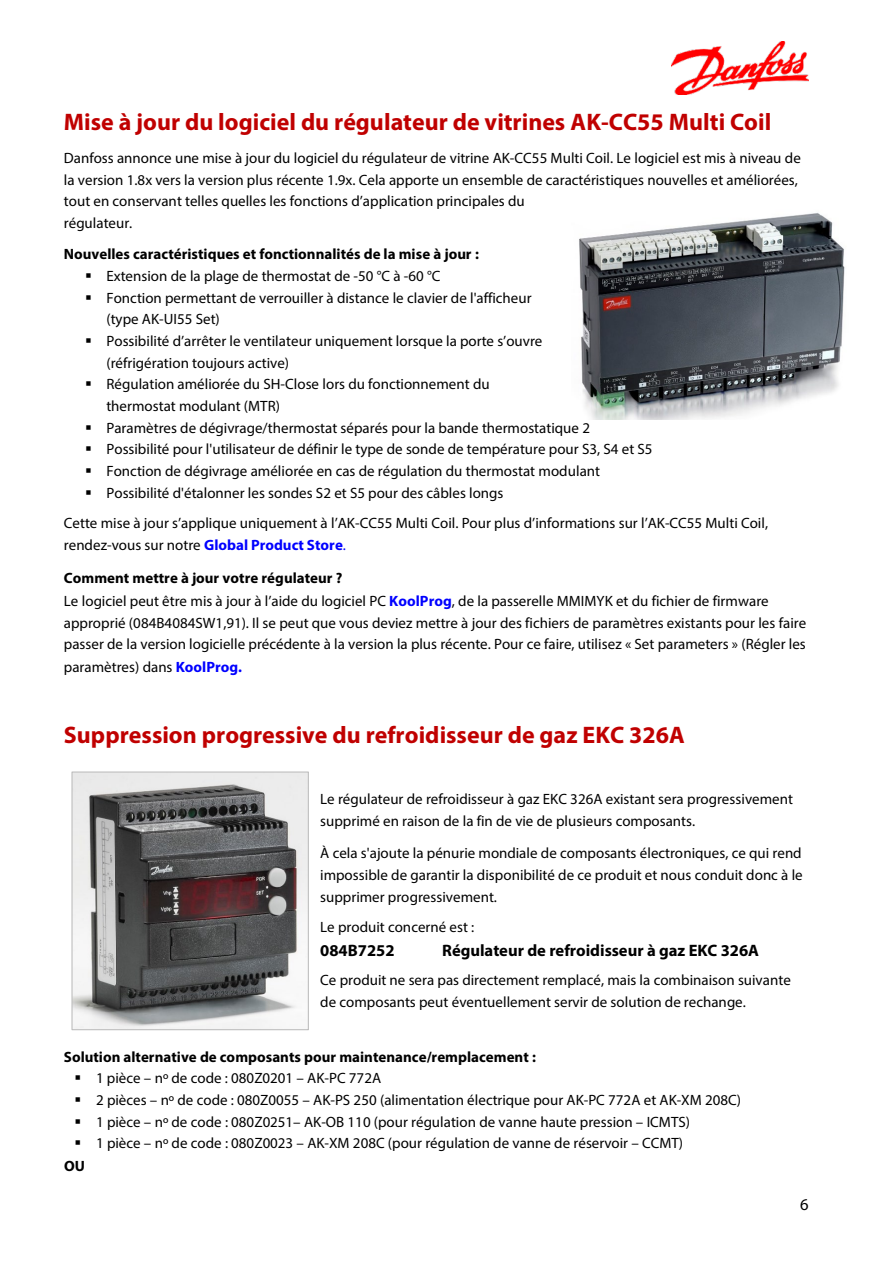
<style>
.page{position:relative;width:894px;height:1264px;background:#fff}
.page>*{position:absolute;margin:0;border:0;box-sizing:border-box;transform-origin:0 0}
.t1{font:700 24px "Myriad Pro";color:#c00000}
.t2{font:700 16.5px "Myriad Pro";color:#000}
.t3{font:16.5px "Myriad Pro";color:#000}
.t4{font:15px/21.6px "Myriad Pro";color:#000}
.t5{font:700 15px "Myriad Pro";color:#000}
.s1{font-weight:700;color:#00f}
.s2{color:#00f}
</style>
<div class="page">
<img style="left:671px;top:42px;width:137px;height:53px">
<img style="left:579px;top:213px;width:266px;height:207px">
<img style="left:73px;top:773px;width:234px;height:254px">
<div style="left:71px;top:771px;width:238px;height:258px;border:1px solid #bfbfbf"></div>
<h1 class="t1" style="left:64px;top:106px;width:708px">Mise à jour du logiciel du régulateur de vitrines AK-CC55 Multi Coil</h1>
<p class="t4" style="left:64px;top:147px;width:738px">Danfoss annonce une mise à jour du logiciel du régulateur de vitrine AK-CC55 Multi Coil. Le logiciel est mis à niveau de la version 1.8x vers la version plus récente 1.9x. Cela apporte un ensemble de caractéristiques nouvelles et améliorées, tout en conservant telles quelles les fonctions d’application principales du<br>régulateur.</p>
<p class="t5" style="left:64px;top:244px;width:416px">Nouvelles caractéristiques et fonctionnalités de la mise à jour :</p>
<p class="t4" style="left:85px;top:265px;width:356px">▪ Extension de la plage de thermostat de -50 °C à -60 °C</p>
<p class="t4" style="left:106px;top:286px;width:426px;text-indent:-21px">▪ Fonction permettant de verrouiller à distance le clavier de l'afficheur (type AK-UI55 Set)</p>
<p class="t4" style="left:106px;top:330px;width:437px;text-indent:-21px">▪ Possibilité d’arrêter le ventilateur uniquement lorsque la porte s’ouvre (réfrigération toujours active)</p>
<p class="t4" style="left:106px;top:373px;width:384px;text-indent:-21px">▪ Régulation améliorée du SH-Close lors du fonctionnement du thermostat modulant (MTR)</p>
<p class="t4" style="left:85px;top:416px;width:506px">▪ Paramètres de dégivrage/thermostat séparés pour la bande thermostatique 2</p>
<p class="t4" style="left:85px;top:438px;width:568px">▪ Possibilité pour l'utilisateur de définir le type de sonde de température pour S3, S4 et S5</p>
<p class="t4" style="left:85px;top:460px;width:516px">▪ Fonction de dégivrage améliorée en cas de régulation du thermostat modulant</p>
<p class="t4" style="left:85px;top:481px;width:419px">▪ Possibilité d'étalonner les sondes S2 et S5 pour des câbles longs</p>
<p class="t4" style="left:64px;top:511px;width:705px;line-height:22.2px">Cette mise à jour s’applique uniquement à l’AK-CC55 Multi Coil. Pour plus d’informations sur l’AK-CC55 Multi Coil, rendez-vous sur notre <span class="s1">Global Product Store</span><span class="s2">.</span></p>
<p class="t5" style="left:64px;top:568px;width:280px">Comment mettre à jour votre régulateur ?</p>
<p class="t4" style="left:64px;top:589px;width:743px">Le logiciel peut être mis à jour à l’aide du logiciel PC <span class="s1">KoolProg</span>, de la passerelle MMIMYK et du fichier de firmware approprié (084B4084SW1,91). Il se peut que vous deviez mettre à jour des fichiers de paramètres existants pour les faire passer de la version logicielle précédente à la version la plus récente. Pour ce faire, utilisez « Set parameters » (Régler les paramètres) dans <span class="s1">KoolProg.</span></p>
<h1 class="t1" style="left:64px;top:718px;width:622px">Suppression progressive du refroidisseur de gaz EKC 326A</h1>
<p class="t4" style="left:320px;top:787px;width:474px">Le régulateur de refroidisseur à gaz EKC 326A existant sera progressivement supprimé en raison de la fin de vie de plusieurs composants.</p>
<p class="t4" style="left:320px;top:842px;width:484px;text-align:justify">À cela s'ajoute la pénurie mondiale de composants électroniques, ce qui rend impossible de garantir la disponibilité de ce produit et nous conduit donc à le supprimer progressivement.</p>
<p class="t4" style="left:320px;top:916px;width:155px">Le produit concerné est :</p>
<p class="t2" style="left:320px;top:939px;width:76px">084B7252</p>
<p class="t2" style="left:442px;top:939px;width:318px">Régulateur de refroidisseur à gaz EKC 326A</p>
<p class="t4" style="left:320px;top:969px;width:472px">Ce produit ne sera pas directement remplacé, mais la combinaison suivante de composants peut éventuellement servir de solution de rechange.</p>
<p class="t5" style="left:64px;top:1046px;width:473px">Solution alternative de composants pour maintenance/remplacement :</p>
<p class="t4" style="left:75px;top:1066px;width:308px">▪ 1 pièce – nº de code : 080Z0201 – AK-PC 772A</p>
<p class="t4" style="left:75px;top:1088px;width:668px">▪ 2 pièces – nº de code : 080Z0055 – AK-PS 250 (alimentation électrique pour AK-PC 772A et AK-XM 208C)</p>
<p class="t4" style="left:75px;top:1110px;width:616px">▪ 1 pièce – nº de code : 080Z0251– AK-OB 110 (pour régulation de vanne haute pression – ICMTS)</p>
<p class="t4" style="left:75px;top:1131px;width:610px">▪ 1 pièce – nº de code : 080Z0023 – AK-XM 208C (pour régulation de vanne de réservoir – CCMT)</p>
<p class="t5" style="left:64px;top:1155px;width:22px">OU</p>
<p class="t3" style="left:800px;top:1194px;width:10px">6</p>
</div>
